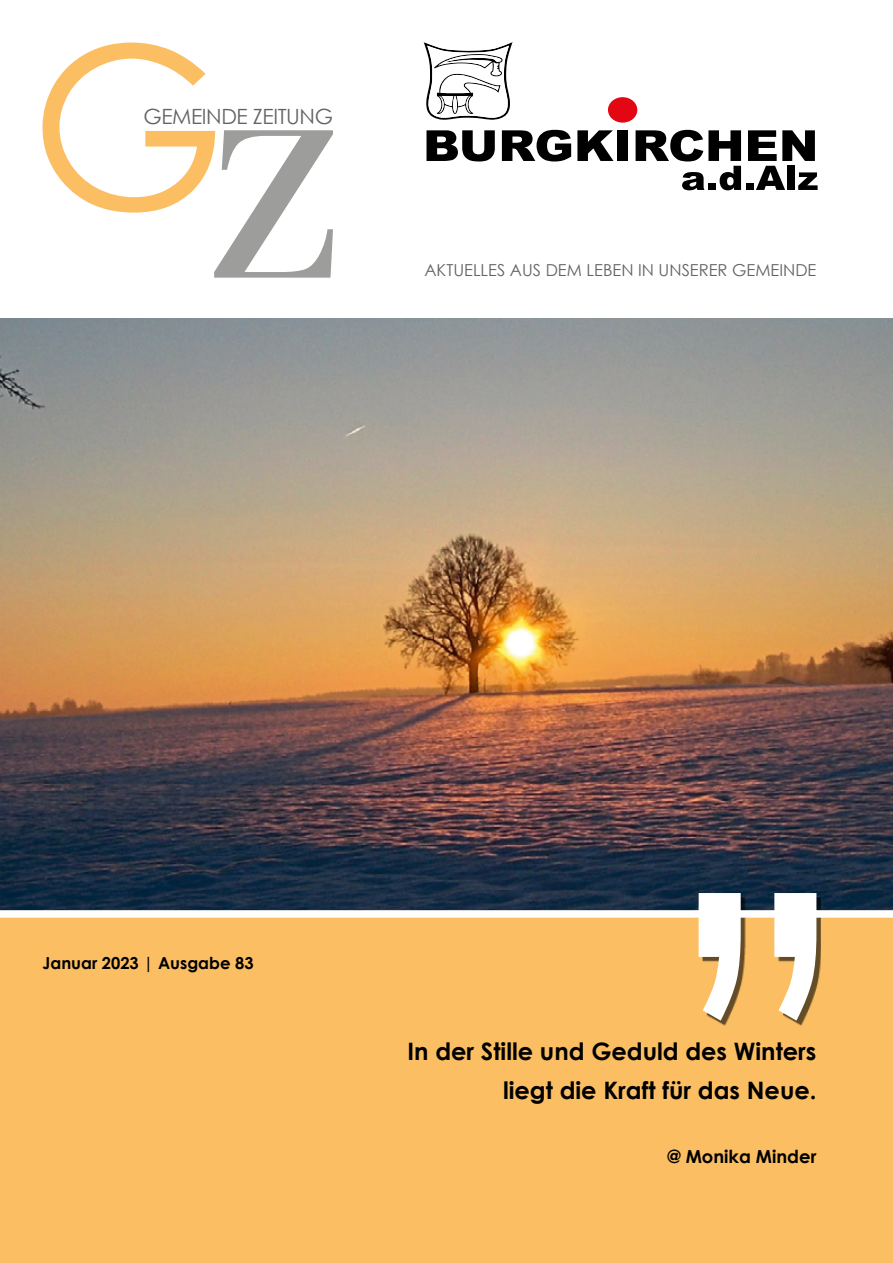
<style>
.page{position:relative;width:893px;height:1263px;background:#fff}
.page>*{position:absolute;margin:0;border:0;box-sizing:border-box;transform-origin:0 0}
.t1{font:700 24px/38.7px "Century Gothic";color:#000;text-align:right}
.t2{font:21px "Century Gothic";letter-spacing:-.02em;color:#646363}
.t3{font:700 18px "Century Gothic";color:#000}
.t4{font:16.5px "Century Gothic";color:#646363}
.t5{font:700 16.5px "Century Gothic";color:#000}
</style>
<div class="page">
<img style="left:0;top:319px;width:893px;height:591px">
<svg style="left:426px;top:130px;width:69px;height:31px"></svg>
<svg style="left:502px;top:130px;width:69px;height:31px"></svg>
<svg style="left:577px;top:130px;width:36px;height:31px"></svg>
<div style="left:617px;top:130px;width:11px;height:31px;background:#000"></div>
<svg style="left:636px;top:130px;width:105px;height:60px"></svg>
<div style="left:746px;top:183px;width:8px;height:7px;background:#000"></div>
<svg style="left:748px;top:130px;width:70px;height:60px"></svg>
<div style="left:608px;top:97px;width:29px;height:26px;background:#e30613;border-radius:50%"></div>
<svg style="left:424px;top:42px;width:89px;height:78px"></svg>
<div style="left:0;top:915px;width:893px;height:348px;background:#fbbe62"></div>
<div style="left:703px;top:897px;width:118px;height:128px;background:#000;opacity:.6"></div>
<svg style="left:687px;top:893px;width:129px;height:127px"></svg>
<div style="left:0;top:910px;width:893px;height:8px;background:#fff"></div>
<svg style="left:43px;top:43px;width:290px;height:235px"></svg>
<p class="t2" style="left:144px;top:102px;width:191px">GEMEINDE ZEITUNG</p>
<p class="t4" style="left:424px;top:259px;width:394px">AKTUELLES AUS DEM LEBEN IN UNSERER GEMEINDE</p>
<p class="t5" style="left:43px;top:951px;width:213px">Januar 2023 | Ausgabe 83</p>
<p class="t1" style="left:407px;top:1031px;width:410px">In der Stille und Geduld des Winters liegt die Kraft für das Neue.</p>
<p class="t3" style="left:667px;top:1143px;width:151px">@ Monika Minder</p>
</div>
